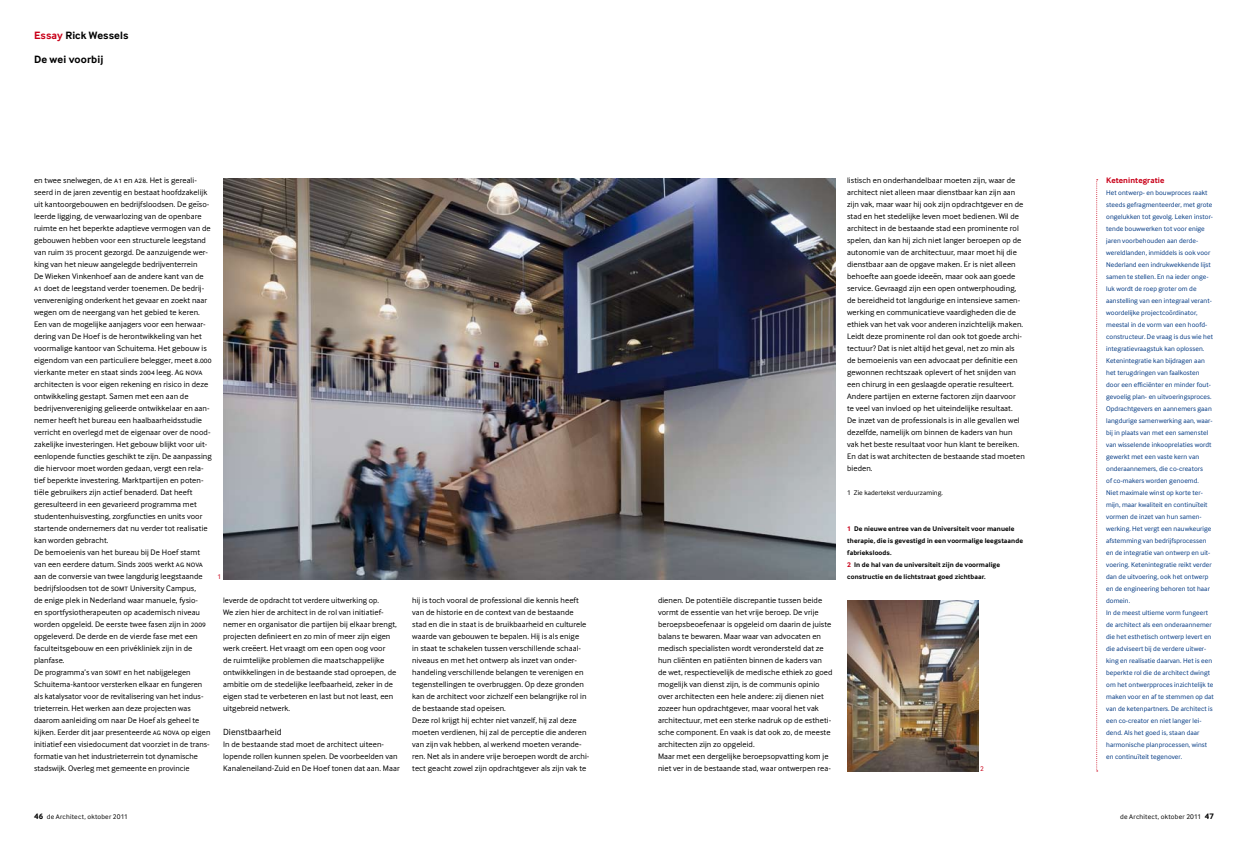
<style>
.page{position:relative;width:1248px;height:842px;background:#fff}
.page>*{position:absolute;margin:0;border:0;box-sizing:border-box;transform-origin:0 0}
.t1{font:700 11px/24px "Inter Face Typo";letter-spacing:.01em;color:#000}
.t2{font:9.2px "Inter Face Typo";letter-spacing:.01em;color:#000}
.t3{font:8.2px/12px "Inter Face Typo";letter-spacing:.01em;color:#000}
.t4{font:700 8.2px "Inter Face Typo";letter-spacing:.01em;color:#c90019}
.t5{font:7px/12px "Inter Face Typo";letter-spacing:.01em;color:#003882}
.t6{font:700 7px/12px "Inter Face Typo";letter-spacing:.01em;color:#000}
.t7{font:7px "Inter Face Typo";letter-spacing:.02em;color:#000}
.t8{font:7px "Inter Face Typo";color:#c90019}
.s1{color:#c90019}
.s2{font-weight:700;font-size:8.2px}
</style>
<div class="page">
<img style="left:223px;top:179px;width:612px;height:400px">
<img style="left:847px;top:600px;width:130px;height:171px">
<svg style="left:1096px;top:179px;width:1px;height:592px"></svg>
<h1 class="t1" style="left:34px;top:24px;width:96px"><span class="s1">Essay</span> Rick Wessels<br>De wei voorbij</h1>
<p class="t3" style="left:34px;top:175px;width:179px">en twee snelwegen, de a1 en a28. Het is gereali&shy;seerd in de jaren zeventig en bestaat hoofdzakelijk uit kantoorgebouwen en bedrijfsloodsen. De geïso&shy;leerde ligging, de verwaarlozing van de openbare ruimte en het beperkte adaptieve vermogen van de gebouwen hebben voor een structurele leegstand van ruim 35 procent gezorgd. De aanzuigende wer&shy;king van het nieuw aangelegde bedrijventerrein<br>De Wieken Vinkenhoef aan de andere kant van de a1 doet de leegstand verder toenemen. De bedrij&shy;venvereniging onderkent het gevaar en zoekt naar wegen om de neergang van het gebied te keren.<br>Een van de mogelijke aanjagers voor een herwaar&shy;dering van De Hoef is de herontwikkeling van het voormalige kantoor van Schuitema. Het gebouw is eigendom van een particuliere belegger, meet 8.000 vierkante meter en staat sinds 2004 leeg. Ag nova architecten is voor eigen rekening en risico in deze ontwikkeling gestapt. Samen met een aan de bedrijvenvereniging gelieerde ontwikkelaar en aan&shy;nemer heeft het bureau een haalbaarheidsstudie verricht en overlegd met de eigenaar over de nood&shy;zakelijke investeringen. Het gebouw blijkt voor uit&shy;eenlopende functies geschikt te zijn. De aanpassing die hiervoor moet worden gedaan, vergt een rela&shy;tief beperkte investering. Marktpartijen en poten&shy;tiële gebruikers zijn actief benaderd. Dat heeft geresulteerd in een gevarieerd programma met studentenhuisvesting, zorgfuncties en units voor startende ondernemers dat nu verder tot realisatie kan worden gebracht.<br>De bemoeienis van het bureau bij De Hoef stamt van een eerdere datum. Sinds 2005 werkt ag nova aan de conversie van twee langdurig leegstaande bedrijfsloodsen tot de somt University Campus,<br>de enige plek in Nederland waar manuele, fysio-<br>en sportfysiotherapeuten op academisch niveau worden opgeleid. De eerste twee fasen zijn in 2009 opgeleverd. De derde en de vierde fase met een faculteitsgebouw en een privékliniek zijn in de planfase.<br>De programma’s van somt en het nabijgelegen Schuitema-kantoor versterken elkaar en fungeren als katalysator voor de revitalisering van het indus&shy;trieterrein. Het werken aan deze projecten was daarom aanleiding om naar De Hoef als geheel te kijken. Eerder dit jaar presenteerde ag nova op eigen initiatief een visiedocument dat voorziet in de trans&shy;formatie van het industrieterrein tot dynamische stadswijk. Overleg met gemeente en provincie</p>
<p class="t8" style="left:217px;top:573px;width:5px">1</p>
<p class="t3" style="left:223px;top:595px;width:175px">leverde de opdracht tot verdere uitwerking op.<br>We zien hier de architect in de rol van initiatief&shy;nemer en organisator die partijen bij elkaar brengt, projecten definieert en zo min of meer zijn eigen werk creëert. Het vraagt om een open oog voor<br>de ruimtelijke problemen die maatschappelijke ontwikkelingen in de bestaande stad oproepen, de ambitie om de stedelijke leefbaarheid, zeker in de eigen stad te verbeteren en last but not least, een uitgebreid netwerk.</p>
<p class="t2" style="left:223px;top:727px;width:60px">Dienstbaarheid</p>
<p class="t3" style="left:223px;top:739px;width:178px">In de bestaande stad moet de architect uiteen&shy;lopende rollen kunnen spelen. De voorbeelden van<br>Kanaleneiland-Zuid en De Hoef tonen dat aan. Maar</p>
<p class="t3" style="left:412px;top:595px;width:179px">hij is toch vooral de professional die kennis heeft van de historie en de context van de bestaande stad en die in staat is de bruikbaarheid en culturele waarde van gebouwen te bepalen. Hij is als enige<br>in staat te schakelen tussen verschillende schaal&shy;niveaus en met het ontwerp als inzet van onder&shy;handeling verschillende belangen te verenigen en tegenstellingen te overbruggen. Op deze gronden kan de architect voor zichzelf een belangrijke rol in de bestaande stad opeisen.<br>Deze rol krijgt hij echter niet vanzelf, hij zal deze moeten verdienen, hij zal de perceptie die anderen van zijn vak hebben, al werkend moeten verande&shy;ren. Net als in andere vrije beroepen wordt de archi&shy;tect geacht zowel zijn opdrachtgever als zijn vak te</p>
<p class="t3" style="left:658px;top:595px;width:176px">dienen. De potentiële discrepantie tussen beide vormt de essentie van het vrije beroep. De vrije beroepsbeoefenaar is opgeleid om daarin de juiste balans te bewaren. Maar waar van advocaten en medisch specialisten wordt verondersteld dat ze hun cliënten en patiënten binnen de kaders van de wet, respectievelijk de medische ethiek zo goed mogelijk van dienst zijn, is de communis opinio over architecten een hele andere: zij dienen niet zozeer hun opdrachtgever, maar vooral het vak architectuur, met een sterke nadruk op de estheti&shy;sche component. En vaak is dat ook zo, de meeste architecten zijn zo opgeleid.<br>Maar met een dergelijke beroepsopvatting kom je niet ver in de bestaande stad, waar ontwerpen rea-</p>
<p class="t3" style="left:847px;top:175px;width:179px">listisch en onderhandelbaar moeten zijn, waar de architect niet alleen maar dienstbaar kan zijn aan zijn vak, maar waar hij ook zijn opdrachtgever en de stad en het stedelijke leven moet bedienen. Wil de architect in de bestaande stad een prominente rol spelen, dan kan hij zich niet langer beroepen op de autonomie van de architectuur, maar moet hij die dienstbaar aan de opgave maken. Er is niet alleen behoefte aan goede ideeën, maar ook aan goede service. Gevraagd zijn een open ontwerphouding, de bereidheid tot langdurige en intensieve samen&shy;werking en communicatieve vaardigheden die de ethiek van het vak voor anderen inzichtelijk maken.<br>Leidt deze prominente rol dan ook tot goede archi&shy;tectuur? Dat is niet altijd het geval, net zo min als de bemoeienis van een advocaat per definitie een gewonnen rechtszaak oplevert of het snijden van een chirurg in een geslaagde operatie resulteert.<br>Andere partijen en externe factoren zijn daarvoor<br>te veel van invloed op het uiteindelijke resultaat.<br>De inzet van de professionals is in alle gevallen wel dezelfde, namelijk om binnen de kaders van hun vak het beste resultaat voor hun klant te bereiken.<br>En dat is wat architecten de bestaande stad moeten bieden.</p>
<p class="t7" style="left:847px;top:489px;width:97px">1 Zie kadertekst verduurzaming.</p>
<p class="t6" style="left:847px;top:523px;width:177px"><span class="s1">1</span> De nieuwe entree van de Universiteit voor manuele therapie, die is gevestigd in een voormalige leegstaande fabrieksloods.<br><span class="s1">2</span> In de hal van de universiteit zijn de voormalige constructie en de lichtstraat goed zichtbaar.</p>
<p class="t8" style="left:980px;top:765px;width:5px">2</p>
<p class="t4" style="left:1106px;top:176px;width:60px">Ketenintegratie</p>
<p class="t5" style="left:1106px;top:187px;width:109px">Het ontwerp- en bouwproces raakt steeds gefragmenteerder, met grote ongelukken tot gevolg. Leken instor&shy;tende bouwwerken tot voor enige jaren voorbehouden aan derde&shy;wereldlanden, inmiddels is ook voor Nederland een indrukwekkende lijst samen te stellen. En na ieder onge&shy;luk wordt de roep groter om de aanstelling van een integraal verant&shy;woordelijke projectcoördinator, meestal in de vorm van een hoofd&shy;constructeur. De vraag is dus wie het integratievraagstuk kan oplossen.<br>Ketenintegratie kan bijdragen aan het terugdringen van faalkosten door een efficiënter en minder fout&shy;gevoelig plan- en uitvoeringsproces.<br>Opdrachtgevers en aannemers gaan langdurige samenwerking aan, waar&shy;bij in plaats van met een samenstel van wisselende inkooprelaties wordt gewerkt met een vaste kern van onderaannemers, die co-creators<br>of co-makers worden genoemd.<br>Niet maximale winst op korte ter&shy;mijn, maar kwaliteit en continuïteit vormen de inzet van hun samen&shy;werking. Het vergt een nauwkeurige afstemming van bedrijfsprocessen en de integratie van ontwerp en uit&shy;voering. Ketenintegratie reikt verder dan de uitvoering, ook het ontwerp en de engineering behoren tot haar domein.<br>In de meest ultieme vorm fungeert de architect als een onderaannemer die het esthetisch ontwerp levert en die adviseert bij de verdere uitwer&shy;king en realisatie daarvan. Het is een beperkte rol die de architect dwingt om het ontwerpproces inzichtelijk te maken voor en af te stemmen op dat van de ketenpartners. De architect is een co-creator en niet langer lei&shy;dend. Als het goed is, staan daar harmonische planprocessen, winst en continuïteit tegenover.</p>
<p class="t7" style="left:34px;top:813px;width:95px"><span class="s2">46</span> de Architect, oktober 2011</p>
<p class="t7" style="left:1120px;top:813px;width:95px">de Architect, oktober 2011 <span class="s2">47</span></p>
</div>
